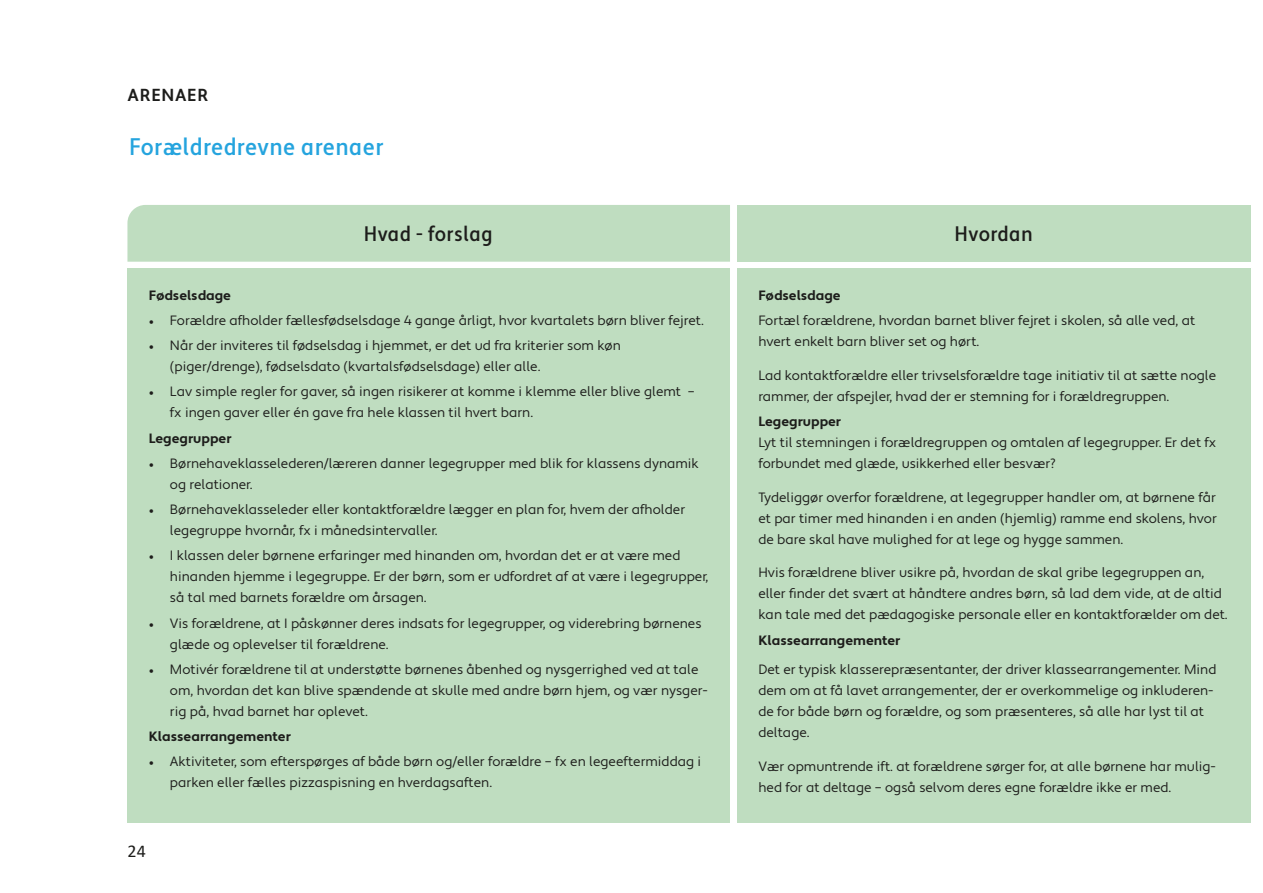
<style>
.page{position:relative;width:1263px;height:893px;background:#fff}
.page>*{position:absolute;margin:0;border:0;box-sizing:border-box;transform-origin:0 0}
.heading_1{font:500 condensed 24px "Apertura";letter-spacing:.02em;color:#25a4de}
.heading_1-2{font:500 condensed 21px "Apertura";letter-spacing:.02em;color:#1d1d1b}
.t1{font:18px "Calibri";color:#1d1d1b}
.t2{font:13.5px/21px "Apertura";color:#1d1d1b}
.t3{font:700 13.5px "Apertura";color:#1d1d1b}
.s1{font-family:"Minion Pro"}
.s2{font-weight:700}
</style>
<div class="page">
<div style="left:127px;top:205px;width:603px;height:57px;background:#bfddc0"></div>
<div style="left:737px;top:205px;width:513px;height:57px;background:#bfddc0"></div>
<div style="left:127px;top:268px;width:603px;height:554px;background:#bfddc0"></div>
<div style="left:737px;top:268px;width:513px;height:554px;background:#bfddc0"></div>
<p class="heading_1-2" style="left:128px;top:81px;width:60px">arenaer</p>
<p class="heading_1" style="left:129px;top:132px;width:256px">Forældredrevne arenaer</p>
<p class="heading_1-2" style="left:364px;top:221px;width:131px">Hvad - forslag</p>
<p class="heading_1-2" style="left:954px;top:221px;width:80px">Hvordan</p>
<p class="t3" style="left:149px;top:287px;width:84px">Fødselsdage</p>
<p class="t2" style="left:149px;top:310px;width:557px"><span class="s1">•</span> Forældre afholder fællesfødselsdage 4 gange årligt, hvor kvartalets børn bliver fejret.</p>
<p class="t2" style="left:170px;top:335px;width:452px;text-indent:-21px"><span class="s1">•</span> Når der inviteres til fødselsdag i hjemmet, er det ud fra kriterier som køn (piger/drenge), fødselsdato (kvartalsfødselsdage) eller alle.</p>
<p class="t2" style="left:170px;top:382px;width:526px;text-indent:-21px"><span class="s1">•</span> Lav simple regler for gaver, så ingen risikerer at komme i klemme eller blive glemt – fx ingen gaver eller én gave fra hele klassen til hvert barn.</p>
<p class="t3" style="left:149px;top:430px;width:84px">Legegrupper</p>
<p class="t2" style="left:170px;top:453px;width:530px;text-indent:-21px"><span class="s1">•</span> Børnehaveklasselederen/læreren danner legegrupper med blik for klassens dynamik og relationer.</p>
<p class="t2" style="left:170px;top:499px;width:517px;text-indent:-21px"><span class="s1">•</span> Børnehaveklasseleder eller kontaktforældre lægger en plan for, hvem der afholder legegruppe hvornår, fx i månedsintervaller.</p>
<p class="t2" style="left:170px;top:546px;width:540px;text-indent:-21px"><span class="s1">•</span> I klassen deler børnene erfaringer med hinanden om, hvordan det er at være med hinanden hjemme i legegruppe. Er der børn, som er udfordret af at være i legegrupper, så tal med barnets forældre om årsagen.</p>
<p class="t2" style="left:170px;top:613px;width:533px;text-indent:-21px"><span class="s1">•</span> Vis forældrene, at I påskønner deres indsats for legegrupper, og viderebring børnenes glæde og oplevelser til forældrene.</p>
<p class="t2" style="left:170px;top:659px;width:539px;text-indent:-21px"><span class="s1">•</span> Motivér forældrene til at understøtte børnenes åbenhed og nysgerrighed ved at tale om, hvordan det kan blive spændende at skulle med andre børn hjem, og vær nysger&shy;rig på, hvad barnet har oplevet.</p>
<p class="t3" style="left:149px;top:728px;width:144px">Klassearrangementer</p>
<p class="t2" style="left:170px;top:752px;width:533px;text-indent:-21px"><span class="s1">•</span> Aktiviteter, som efterspørges af både børn og/eller forældre – fx en legeeftermiddag i parken eller fælles pizzaspisning en hverdagsaften.</p>
<h3 class="t1" style="left:128px;top:839px;width:20px">24</h3>
<p class="t3" style="left:758px;top:287px;width:84px">Fødselsdage</p>
<p class="t2" style="left:758px;top:310px;width:438px">Fortæl forældrene, hvordan barnet bliver fejret i skolen, så alle ved, at hvert enkelt barn bliver set og hørt.</p>
<p class="t2" style="left:758px;top:365px;width:459px">Lad kontaktforældre eller trivselsforældre tage initiativ til at sætte nogle rammer, der afspejler, hvad der er stemning for i forældregruppen.</p>
<p class="t2" style="left:758px;top:411px;width:459px"><span class="s2">Legegrupper<br></span>Lyt til stemningen i forældregruppen og omtalen af legegrupper. Er det fx forbundet med glæde, usikkerhed eller besvær?</p>
<p class="t2" style="left:758px;top:487px;width:460px;text-align:justify">Tydeliggør overfor forældrene, at legegrupper handler om, at børnene får et par timer med hinanden i en anden (hjemlig) ramme end skolens, hvor de bare skal have mulighed for at lege og hygge sammen.</p>
<p class="t2" style="left:758px;top:563px;width:471px">Hvis forældrene bliver usikre på, hvordan de skal gribe legegruppen an, eller finder det svært at håndtere andres børn, så lad dem vide, at de altid kan tale med det pædagogiske personale eller en kontaktforælder om det.</p>
<p class="t3" style="left:758px;top:632px;width:144px">Klassearrangementer</p>
<p class="t2" style="left:758px;top:659px;width:460px">Det er typisk klasserepræsentanter, der driver klassearrangementer. Mind dem om at få lavet arrangementer, der er overkommelige og inkluderen&shy;de for både børn og forældre, og som præsenteres, så alle har lyst til at deltage.</p>
<p class="t2" style="left:758px;top:756px;width:459px">Vær opmuntrende ift. at forældrene sørger for, at alle børnene har mulig&shy;hed for at deltage – også selvom deres egne forældre ikke er med.</p>
</div>
